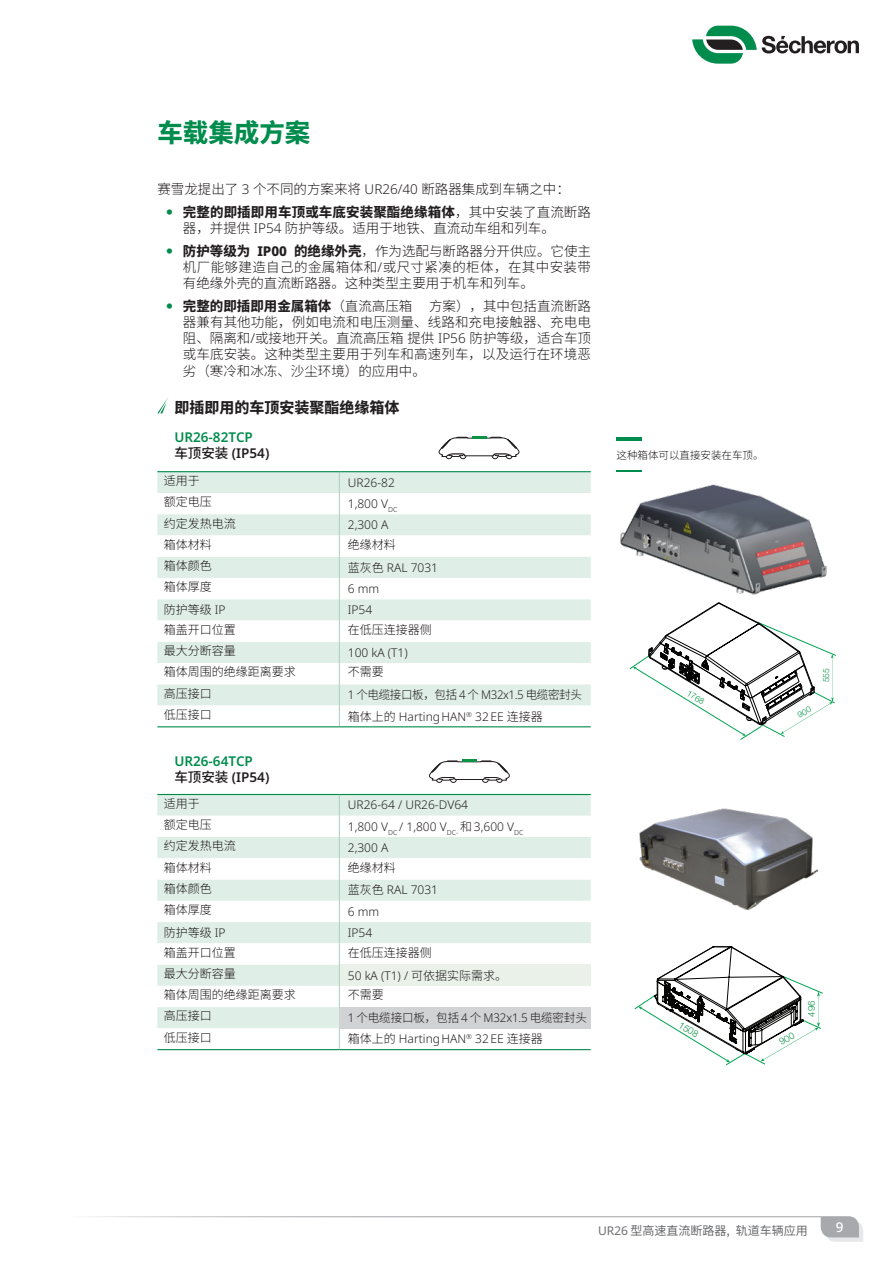
<style>
.page{position:relative;width:893px;height:1263px;background:#fff}
.page>*{position:absolute;margin:0;border:0;box-sizing:border-box;transform-origin:0 0}
.Title_H2{font:800 25.5px "Noto Sans SC";color:#008c4d}
.Title_H3{font:800 15px "Noto Sans SC";color:#231f20}
.t1{font:300 13.5px/16.2px "Noto Sans SC";color:#231f20;text-align:justify}
.Title_H4{font:600 13.5px/16.2px "Noto Sans";color:#008c4d}
.t2{font:500 13.5px "Noto Sans";color:#fff}
.Table_Body_Cells{font:300 12px "Noto Sans";color:#231f20}
.Table_Body_Cells-2{font:300 12px "Noto Sans SC";color:#231f20}
.Table_Body_Cells-3{font:300 12px "Noto Sans SC";letter-spacing:-.03em;color:#231f20;scale:.96 1}
.Table_Body_Cells-4{font:300 12px "Noto Sans SC";color:#231f20;scale:.96 1}
.t3{font:12px "Noto Sans SC";color:#6c6d70}
.Legend_or_Note{font:300 10.5px "Noto Sans SC";color:#231f20}
.t4{font:300 9.45px "Helvetica Neue";color:#0d9344}
.t5{font:300 8.4px "Helvetica Neue";color:#009345}
.s1{font-family:"Noto Sans"}
.s2{font-weight:800}
.s3{font-family:"Noto Sans";font-weight:800}
.s4{font-family:"Noto Sans SC";font-weight:500;color:#231f20}
.s5{color:#231f20}
.s6{font-family:"Noto Sans SC"}
</style>
<div class="page">
<svg style="left:692px;top:26px;width:167px;height:38px"></svg>
<svg style="left:88px;top:1216px;width:775px;height:26px"></svg>
<hr style="left:617px;top:438px;width:25px;height:3px;background:#008c4d">
<svg style="left:617px;top:470px;width:25px;height:1px"></svg>
<svg style="left:157px;top:397px;width:11px;height:16px"></svg>
<div style="left:157px;top:472px;width:434px;height:21px;background:#dfeee6"></div>
<svg style="left:157px;top:493px;width:434px;height:233px"></svg>
<svg style="left:339px;top:472px;width:1px;height:254px"></svg>
<hr style="left:157px;top:471px;width:182px;height:1px;background:#008c4d">
<hr style="left:339px;top:471px;width:252px;height:1px;background:#008c4d">
<hr style="left:157px;top:726px;width:182px;height:1px;background:#008c4d">
<hr style="left:339px;top:726px;width:252px;height:1px;background:#008c4d">
<svg style="left:439px;top:436px;width:80px;height:23px"></svg>
<svg style="left:157px;top:795px;width:434px;height:21px;background:#deeee6"></svg>
<svg style="left:157px;top:816px;width:434px;height:233px"></svg>
<div style="left:339px;top:964px;width:252px;height:22px;background:#e9f1e9"></div>
<div style="left:339px;top:1007px;width:252px;height:21px;background:#d1d2d4"></div>
<svg style="left:339px;top:795px;width:1px;height:212px"></svg>
<svg style="left:339px;top:1028px;width:1px;height:21px"></svg>
<hr style="left:157px;top:794px;width:182px;height:1px;background:#008c4d">
<hr style="left:339px;top:794px;width:252px;height:1px;background:#008c4d">
<hr style="left:157px;top:1049px;width:182px;height:1px;background:#008c4d">
<hr style="left:339px;top:1049px;width:252px;height:1px;background:#008c4d">
<svg style="left:429px;top:761px;width:80px;height:21px"></svg>
<hr style="left:462px;top:759px;width:15px;height:3px;background:#0d9344">
<img style="left:620px;top:484px;width:207px;height:111px">
<img style="left:639px;top:808px;width:179px;height:102px">
<svg style="left:629px;top:602px;width:207px;height:138px"></svg>
<svg style="left:634px;top:946px;width:189px;height:119px"></svg>
<p class="Title_H2" style="left:157px;top:118px;width:154px">车载集成方案</p>
<p class="t1" style="left:157px;top:182px;width:414px">赛雪龙提出了 <span class="s1">3</span> 个不同的方案来将 <span class="s1">UR26/40</span> 断路器集成到车辆之中：</p>
<p class="t1" style="left:183px;top:204px;width:410px"><span class="s2">完整的即插即用车顶或车底安装聚酯绝缘箱体</span>，其中安装了直流断路器，并提供 <span class="s1">IP54</span> 防护等级。适用于地铁、直流动车组和列车。</p>
<p class="t1" style="left:183px;top:243px;width:410px"><span class="s2">防护等级为</span> <span class="s3">IP00</span> <span class="s2">的绝缘外壳</span>，作为选配与断路器分开供应。它使主机厂能够建造自己的金属箱体和<span class="s1">/</span>或尺寸紧凑的柜体，在其中安装带有绝缘外壳的直流断路器。这种类型主要用于机车和列车。</p>
<p class="t1" style="left:183px;top:298px;width:410px"><span class="s2">完整的即插即用金属箱体</span>（直流高压箱 方案），其中包括直流断路器兼有其他功能，例如电流和电压测量、线路和充电接触器、充电电阻、隔离和<span class="s1">/</span>或接地开关。直流高压箱提供 <span class="s1">IP56</span> 防护等级，适合车顶或车底安装。这种类型主要用于列车和高速列车，以及运行在环境恶劣（寒冷和冰冻、沙尘环境）的应用中。</p>
<p class="Title_H3" style="left:174px;top:399px;width:226px">即插即用的车顶安装聚酯绝缘箱体</p>
<p class="Title_H4" style="left:174px;top:429px;width:97px">UR26-82TCP<span class="s4">车顶安装</span> <span class="s5">(IP54)</span></p>
<p class="Table_Body_Cells-2" style="left:164px;top:474px;width:38px">适用于</p>
<p class="Table_Body_Cells" style="left:348px;top:474px;width:49px">UR26-82</p>
<p class="Table_Body_Cells-2" style="left:164px;top:495px;width:50px">额定电压</p>
<p class="Table_Body_Cells" style="left:348px;top:495px;width:51px">1,800 V<sub>DC</sub></p>
<p class="Table_Body_Cells-2" style="left:164px;top:516px;width:74px">约定发热电流</p>
<p class="Table_Body_Cells" style="left:348px;top:516px;width:42px">2,300 A</p>
<p class="Table_Body_Cells-2" style="left:164px;top:538px;width:50px">箱体材料</p>
<p class="Table_Body_Cells-2" style="left:348px;top:538px;width:49px">绝缘材料</p>
<p class="Table_Body_Cells-2" style="left:164px;top:559px;width:50px">箱体颜色</p>
<p class="Table_Body_Cells" style="left:348px;top:559px;width:92px"><span class="s6">蓝灰色</span> RAL 7031</p>
<p class="Table_Body_Cells-2" style="left:164px;top:580px;width:50px">箱体厚度</p>
<p class="Table_Body_Cells" style="left:348px;top:580px;width:33px">6 mm</p>
<p class="Table_Body_Cells-2" style="left:164px;top:603px;width:63px">防护等级 <span class="s1">IP</span></p>
<p class="Table_Body_Cells" style="left:348px;top:601px;width:26px">IP54</p>
<p class="Table_Body_Cells-2" style="left:164px;top:623px;width:74px">箱盖开口位置</p>
<p class="Table_Body_Cells-2" style="left:348px;top:623px;width:85px">在低压连接器侧</p>
<p class="Table_Body_Cells-2" style="left:164px;top:644px;width:74px">最大分断容量</p>
<p class="Table_Body_Cells" style="left:348px;top:644px;width:61px">100 kA (T1)</p>
<p class="Table_Body_Cells-2" style="left:164px;top:665px;width:134px">箱体周围的绝缘距离要求</p>
<p class="Table_Body_Cells-2" style="left:348px;top:665px;width:37px">不需要</p>
<p class="Table_Body_Cells-2" style="left:164px;top:686px;width:50px">高压接口</p>
<p class="Table_Body_Cells-3" style="left:348px;top:688px;width:245px"><span class="s1">1</span> 个电缆接口板，包括 <span class="s1">4</span> 个 <span class="s1">M32x1.5</span> 电缆密封头</p>
<p class="Table_Body_Cells-2" style="left:164px;top:708px;width:50px">低压接口</p>
<p class="Table_Body_Cells" style="left:348px;top:708px;width:196px"><span class="s6">箱体上的</span> HartingHAN<sup>®</sup> 32EE <span class="s6">连接器</span></p>
<p class="Title_H4" style="left:174px;top:753px;width:97px">UR26-64TCP<span class="s4">车顶安装</span> <span class="s5">(IP54)</span></p>
<p class="Table_Body_Cells-2" style="left:164px;top:797px;width:38px">适用于</p>
<p class="Table_Body_Cells" style="left:348px;top:797px;width:122px">UR26-64 / UR26-DV64</p>
<p class="Table_Body_Cells-2" style="left:164px;top:818px;width:50px">额定电压</p>
<p class="Table_Body_Cells" style="left:348px;top:818px;width:177px">1,800 V<sub>DC</sub> / 1,800 V<sub>DC-</sub> <span class="s6">和</span>3,600 V<sub>DC</sub></p>
<p class="Table_Body_Cells-2" style="left:164px;top:839px;width:73px">约定发热电流</p>
<p class="Table_Body_Cells" style="left:348px;top:839px;width:42px">2,300 A</p>
<p class="Table_Body_Cells-2" style="left:164px;top:860px;width:49px">箱体材料</p>
<p class="Table_Body_Cells-2" style="left:348px;top:860px;width:49px">绝缘材料</p>
<p class="Table_Body_Cells-2" style="left:164px;top:882px;width:49px">箱体颜色</p>
<p class="Table_Body_Cells" style="left:348px;top:882px;width:92px"><span class="s6">蓝灰色</span> RAL 7031</p>
<p class="Table_Body_Cells-2" style="left:164px;top:903px;width:49px">箱体厚度</p>
<p class="Table_Body_Cells" style="left:348px;top:903px;width:33px">6 mm</p>
<p class="Table_Body_Cells-2" style="left:164px;top:926px;width:63px">防护等级 <span class="s1">IP</span></p>
<p class="Table_Body_Cells" style="left:348px;top:924px;width:26px">IP54</p>
<p class="Table_Body_Cells-2" style="left:164px;top:945px;width:73px">箱盖开口位置</p>
<p class="Table_Body_Cells-2" style="left:348px;top:945px;width:85px">在低压连接器侧</p>
<p class="Table_Body_Cells-2" style="left:164px;top:967px;width:73px">最大分断容量</p>
<p class="Table_Body_Cells" style="left:348px;top:967px;width:161px">50 kA (T1) / <span class="s6">可依据实际需求。</span></p>
<p class="Table_Body_Cells-2" style="left:164px;top:988px;width:133px">箱体周围的绝缘距离要求</p>
<p class="Table_Body_Cells-2" style="left:348px;top:988px;width:37px">不需要</p>
<p class="Table_Body_Cells-2" style="left:164px;top:1009px;width:49px">高压接口</p>
<p class="Table_Body_Cells-4" style="left:348px;top:1011px;width:250px"><span class="s1">1</span> 个电缆接口板，包括 <span class="s1">4</span> 个 <span class="s1">M32x1.5</span> 电缆密封头</p>
<p class="Table_Body_Cells-2" style="left:164px;top:1030px;width:49px">低压接口</p>
<p class="Table_Body_Cells" style="left:348px;top:1030px;width:196px"><span class="s6">箱体上的</span> HartingHAN<sup>®</sup> 32EE <span class="s6">连接器</span></p>
<p class="Legend_or_Note" style="left:617px;top:449px;width:148px">这种箱体可以直接安装在车顶。</p>
<p class="t5" style="left:690px;top:688px;width:20px;rotate:31deg">1768</p>
<p class="t4" style="left:683px;top:1019px;width:23px;rotate:31deg">1508</p>
<p class="t3" style="left:598px;top:1224px;width:211px"><span class="s1">UR26</span> 型高速直流断路器, 轨道车辆应用</p>
<p class="t2" style="left:836px;top:1217px;width:9px">9</p>
</div>
